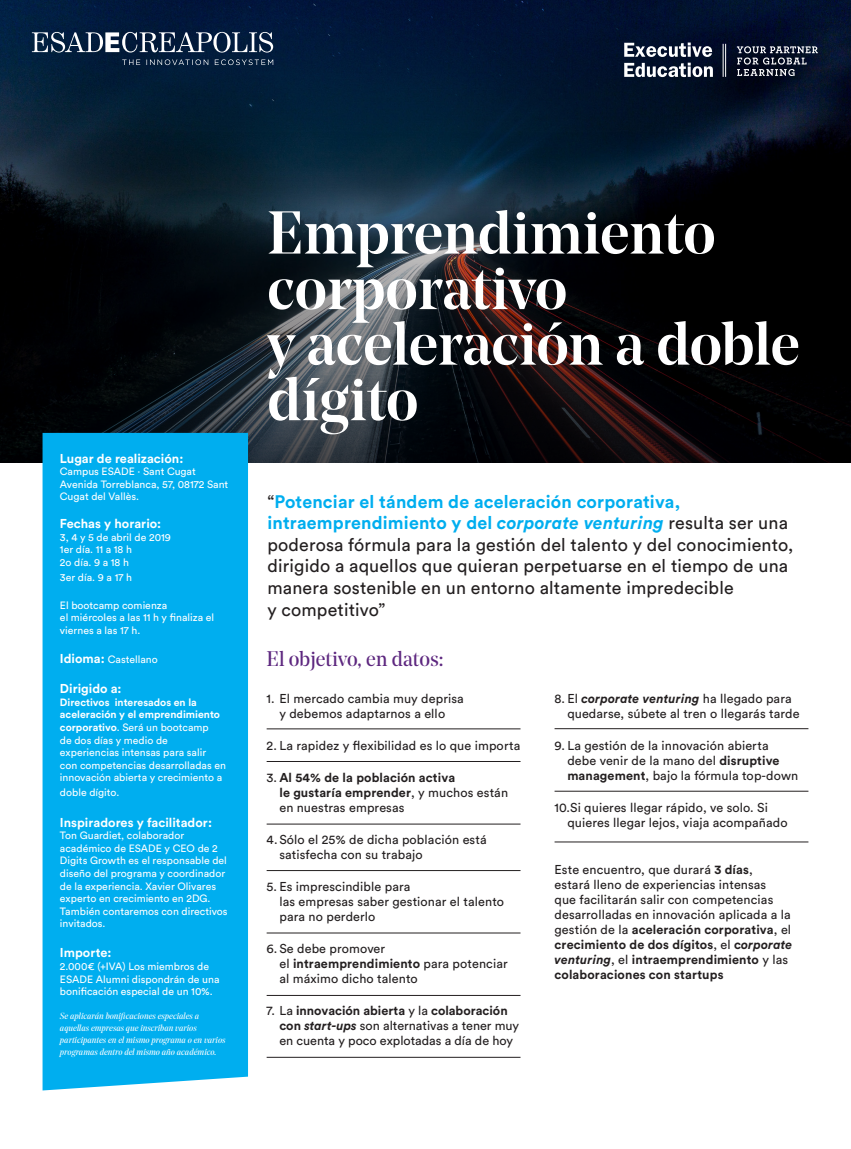
<style>
.page{position:relative;width:851px;height:1149px;background:#fff}
.page>*{position:absolute;margin:0;border:0;box-sizing:border-box;transform-origin:0 0}
.Titular_Nivel_2_-_MA{font:500 60px/55.5px "Noe Display";color:#fff}
.Titular_Nivel_2_-_MA-2{font:21px "Noe Display";color:#5d277f}
.Texto{font:18px/21.6px "Circular Std";letter-spacing:.01em;color:#231f20}
.Texto-2{font:12.75px/15px "Circular Std";letter-spacing:.01em;color:#231f20}
.Texto-3{font:700 12.75px "Circular Std";color:#fff}
.Texto-4{font:700 12.75px/15px "Circular Std";letter-spacing:.01em;color:#231f20}
.Texto-5{font:10.5px/12.6px "Circular Std";color:#fff}
.Texto_Pequeño{font:italic 9px/12px "Noe Display";color:#fff}
.s1{font-weight:700;font-size:12.75px}
.s2{font-weight:700}
.s3{font-weight:700;color:#00aeef}
.s4{font-weight:700;font-style:italic;color:#00aeef}
.s5{font-weight:400}
.s6{font-weight:700;font-style:italic}
</style>
<div class="page">
<img style="left:0;top:0;width:850px;height:133px">
<svg style="left:0;top:133px;width:850px;height:330px;background:#10161d"></svg>
<div style="left:43px;top:433px;width:205px;height:657px;background:#00aeef"></div>
<svg style="left:32px;top:32px;width:241px;height:21px"></svg>
<svg style="left:122px;top:59px;width:151px;height:6px"></svg>
<hr style="left:266px;top:728px;width:254px;height:1px;background:#231f20">
<hr style="left:266px;top:761px;width:254px;height:1px;background:#231f20">
<hr style="left:266px;top:823px;width:254px;height:1px;background:#231f20">
<hr style="left:266px;top:870px;width:254px;height:1px;background:#231f20">
<hr style="left:266px;top:932px;width:254px;height:1px;background:#231f20">
<hr style="left:266px;top:994px;width:254px;height:1px;background:#231f20">
<hr style="left:266px;top:1056px;width:254px;height:1px;background:#231f20">
<hr style="left:554px;top:728px;width:254px;height:1px;background:#231f20">
<hr style="left:554px;top:790px;width:254px;height:1px;background:#231f20">
<hr style="left:554px;top:841px;width:254px;height:1px;background:#231f20">
<svg style="left:624px;top:43px;width:88px;height:14px"></svg>
<svg style="left:624px;top:63px;width:88px;height:14px"></svg>
<hr style="left:722px;top:44px;width:1px;height:33px;background:#fff">
<hr style="left:725px;top:44px;width:1px;height:33px;background:#fff">
<svg style="left:736px;top:46px;width:81px;height:30px;background:#3e4455"></svg>
<p class="Texto-3" style="left:60px;top:449px;width:125px">Lugar de realización:</p>
<p class="Texto-5" style="left:60px;top:465px;width:170px">Campus ESADE · Sant Cugat<br>Avenida Torreblanca, 57, 08172 Sant<br>Cugat del Vallès.</p>
<p class="Texto-3" style="left:60px;top:515px;width:103px">Fechas y horario:</p>
<p class="Texto-5" style="left:60px;top:530px;width:112px">3, 4 y 5 de abril de 2019</p>
<p class="Texto-5" style="left:60px;top:543px;width:74px">1er día. 11 a 18 h</p>
<p class="Texto-5" style="left:60px;top:555px;width:71px">2o día. 9 a 18 h</p>
<p class="Texto-5" style="left:60px;top:570px;width:74px">3er día. 9 a 17 h</p>
<p class="Texto-5" style="left:60px;top:598px;width:156px">El bootcamp comienza<br>el miércoles a las 11 h y finaliza el viernes a las 17 h.</p>
<p class="Texto-5" style="left:60px;top:652px;width:99px"><span class="s1">Idioma:</span> Castellano</p>
<p class="Texto-3" style="left:60px;top:680px;width:63px">Dirigido a:</p>
<p class="Texto-5" style="left:60px;top:695px;width:167px"><span class="s2">Directivos interesados en la aceleración y el emprendimiento corporativo</span>. Será un bootcamp<br>de dos días y medio de experiencias intensas para salir con competencias desarrolladas en innovación abierta y crecimiento a</p>
<p class="Texto-5" style="left:60px;top:786px;width:61px">doble dígito.</p>
<p class="Texto-3" style="left:60px;top:813px;width:153px">Inspiradores y facilitador:</p>
<p class="Texto-5" style="left:60px;top:828px;width:169px">Ton Guardiet, colaborador académico de ESADE y CEO de 2<br>Digits Growth es el responsable del diseño del programa y coordinador de la experiencia. Xavier Olivares experto en crecimiento en 2DG.<br>También contaremos con directivos invitados.</p>
<p class="Texto-3" style="left:60px;top:944px;width:53px">Importe:</p>
<p class="Texto-5" style="left:60px;top:959px;width:161px">2.000€ (+IVA) Los miembros de<br>ESADE Alumni dispondrán de una bonificación especial de un 10%.</p>
<p class="Texto_Pequeño" style="left:60px;top:1009px;width:167px">Se aplicarán bonificaciones especiales a aquellas empresas que inscriban varios participantes en el mismo programa o en varios programas dentro del mismo año académico.</p>
<p class="Titular_Nivel_2_-_MA" style="left:267px;top:204px;width:534px">Emprendimiento corporativo<br>y aceleración a doble dígito</p>
<p class="Texto" style="left:267px;top:490px;width:527px">“<span class="s3">Potenciar el tándem de aceleración corporativa, intraemprendimiento y del</span> <span class="s4">corporate venturing</span> resulta ser una poderosa fórmula para la gestión del talento y del conocimiento, dirigido a aquellos que quieran perpetuarse en el tiempo de una manera sostenible en un entorno altamente impredecible<br>y competitivo”</p>
<p class="Titular_Nivel_2_-_MA-2" style="left:266px;top:645px;width:178px">El objetivo, en datos:</p>
<p class="Texto-2" style="left:266px;top:690px;width:199px;text-align:center">1. El mercado cambia muy deprisa y debemos adaptarnos a ello</p>
<p class="Texto-2" style="left:266px;top:737px;width:255px">2. La rapidez y flexibilidad es lo que importa</p>
<p class="Texto-4" style="left:279px;top:769px;width:230px;text-indent:-13px"><span class="s5">3.</span> Al 54% de la población activa<br>le gustaría emprender<span class="s5">, y muchos están en nuestras empresas</span></p>
<p class="Texto-2" style="left:279px;top:831px;width:209px;text-indent:-13px">4.Sólo el 25% de dicha población está satisfecha con su trabajo</p>
<p class="Texto-2" style="left:279px;top:878px;width:226px;text-indent:-13px">5. Es imprescindible para<br>las empresas saber gestionar el talento para no perderlo</p>
<p class="Texto-2" style="left:279px;top:940px;width:230px;text-indent:-13px">6. Se debe promover<br>el <span class="s2">intraemprendimiento</span> para potenciar al máximo dicho talento</p>
<p class="Texto-2" style="left:279px;top:1002px;width:241px;text-indent:-13px">7. La <span class="s2">innovación abierta</span> y la <span class="s2">colaboración con</span> <span class="s6">start-ups</span> son alternativas a tener muy en cuenta y poco explotadas a día de hoy</p>
<p class="Texto-2" style="left:567px;top:690px;width:234px;text-indent:-13px">8. El <span class="s6">corporate venturing</span> ha llegado para quedarse, súbete al tren o llegarás tarde</p>
<p class="Texto-2" style="left:567px;top:737px;width:232px;text-indent:-13px">9. La gestión de la innovación abierta debe venir de la mano del <span class="s2">disruptive management</span>, bajo la fórmula top-down</p>
<p class="Texto-2" style="left:567px;top:799px;width:222px;text-indent:-13px">10.Si quieres llegar rápido, ve solo. Si quieres llegar lejos, viaja acompañado</p>
<p class="Texto-2" style="left:554px;top:861px;width:239px">Este encuentro, que durará <span class="s2">3 días</span>,<br>estará lleno de experiencias intensas<br>que facilitarán salir con competencias desarrolladas en innovación aplicada a la gestión de la <span class="s2">aceleración corporativa</span>, el <span class="s2">crecimiento de dos dígitos</span>, el <span class="s2">c</span><span class="s6">orporate venturing</span>, el <span class="s2">intraemprendimiento</span> y las <span class="s2">colaboraciones con startups</span></p>
</div>
